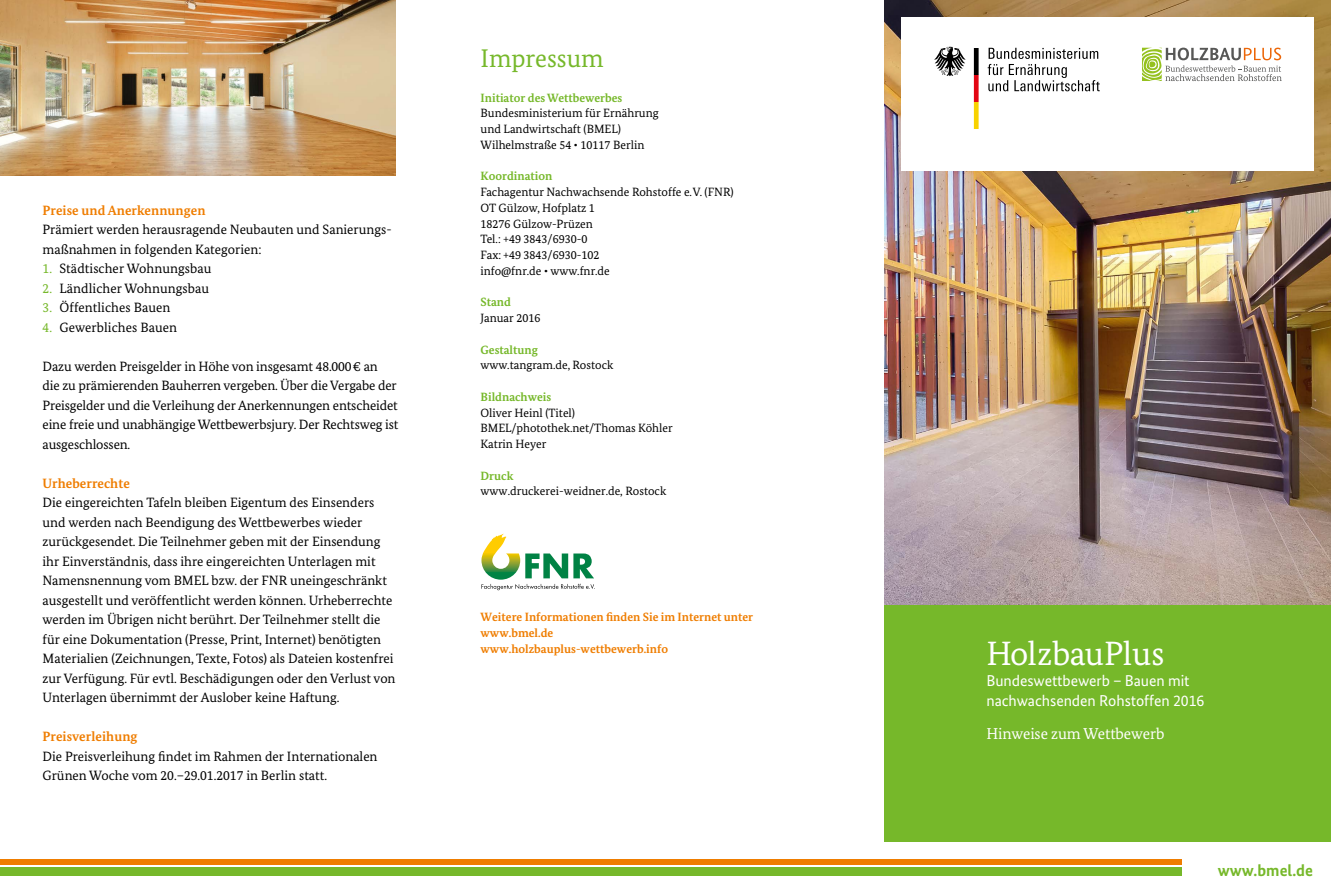
<style>
.page{position:relative;width:1331px;height:893px;background:#fff}
.page>*{position:absolute;margin:0;border:0;box-sizing:border-box;transform-origin:0 0}
.t1{font:33.75px "Bundes Serif";letter-spacing:-.01em;color:#fff}
.ÜB_Kat_1{font:25.5px "Bundes Serif";color:#76b82a}
.ÜB_Kat_1-2{font:700 16.5px "Bundes Sans";color:#76b82a}
.t2{font:15.75px/20.2px "Bundes Sans";letter-spacing:-.005em;color:#fff}
.t3{font:15.75px "Bundes Serif";letter-spacing:-.005em;color:#fff}
.Fließtext{font:13.5px/19.5px "Bundes Serif";color:#000}
.Absatzformat_1{font:700 13.5px "Bundes Serif";letter-spacing:.005em;color:#ef7d00}
.t4{font:12px/15.8px "Bundes Serif";color:#000}
.t5{font:700 12px/15.8px "Bundes Serif";color:#ef7d00}
.s1{color:#76b82a}
.s2{font-weight:700;color:#76b82a}
</style>
<div class="page">
<div style="left:0;top:867px;width:884px;height:9px;background:#76b82a"></div>
<div style="left:0;top:859px;width:884px;height:5px;background:#ef7d00"></div>
<div style="left:884px;top:867px;width:298px;height:9px;background:#76b82a"></div>
<div style="left:884px;top:859px;width:298px;height:5px;background:#ef7d00"></div>
<div style="left:884px;top:595px;width:447px;height:247px;background:#76b82a"></div>
<img style="left:884px;top:0;width:447px;height:604px">
<svg style="left:481px;top:534px;width:114px;height:56px"></svg>
<img style="left:0;top:0;width:395px;height:176px">
<div style="left:901px;top:17px;width:413px;height:153px;background:#fff"></div>
<svg style="left:1142px;top:48px;width:140px;height:33px"></svg>
<svg style="left:934px;top:47px;width:32px;height:29px"></svg>
<svg style="left:974px;top:48px;width:5px;height:81px"></svg>
<svg style="left:988px;top:48px;width:112px;height:43px"></svg>
<p class="Absatzformat_1" style="left:43px;top:202px;width:164px">Preise und Anerkennungen</p>
<p class="Fließtext" style="left:43px;top:219px;width:351px">Prämiert werden herausragende Neubauten und Sanierungs&shy;maßnahmen in folgenden Kategorien:</p>
<p class="Fließtext" style="left:43px;top:258px;width:170px"><span class="s1">1.</span> Städtischer Wohnungsbau</p>
<p class="Fließtext" style="left:43px;top:278px;width:168px"><span class="s1">2.</span> Ländlicher Wohnungsbau</p>
<p class="Fließtext" style="left:43px;top:297px;width:129px"><span class="s1">3.</span> Öffentliches Bauen</p>
<p class="Fließtext" style="left:43px;top:317px;width:136px"><span class="s1">4.</span> Gewerbliches Bauen</p>
<p class="Fließtext" style="left:43px;top:356px;width:357px">Dazu werden Preisgelder in Höhe von insgesamt 48.000€ an<br>die zu prämierenden Bauherren vergeben. Über die Vergabe der Preisgelder und die Verleihung der Anerkennungen entscheidet eine freie und unabhängige Wettbewerbsjury. Der Rechtsweg ist ausgeschlossen.</p>
<p class="Absatzformat_1" style="left:43px;top:475px;width:89px">Urheberrechte</p>
<p class="Fließtext" style="left:43px;top:492px;width:355px">Die eingereichten Tafeln bleiben Eigentum des Einsenders und werden nach Beendigung des Wettbewerbes wieder zurückgesendet. Die Teilnehmer geben mit der Einsendung ihr Einverständnis, dass ihre eingereichten Unterlagen mit Namensnennung vom BMEL bzw. der FNR uneingeschränkt ausgestellt und veröffentlicht werden können. Urheberrechte werden im Übrigen nicht berührt. Der Teilnehmer stellt die für eine Dokumentation (Presse, Print, Internet) benötigten Materialien (Zeichnungen, Texte, Fotos) als Dateien kostenfrei zur Verfügung. Für evtl. Beschädigungen oder den Verlust von Unterlagen übernimmt der Auslober keine Haftung.</p>
<p class="Absatzformat_1" style="left:43px;top:728px;width:96px">Preisverleihung</p>
<p class="Fließtext" style="left:43px;top:746px;width:337px">Die Preisverleihung findet im Rahmen der Internationalen<br>Grünen Woche vom 20.–29.01.2017 in Berlin statt.</p>
<p class="ÜB_Kat_1" style="left:480px;top:43px;width:125px">Impressum</p>
<p class="t4" style="left:480px;top:89px;width:180px"><span class="s2">Initiator des Wettbewerbes<br></span>Bundesministerium für Ernährung und Landwirtschaft (BMEL)<br>Wilhelmstraße 54 • 10117 Berlin</p>
<p class="t4" style="left:480px;top:168px;width:255px"><span class="s2">Koordination<br></span>Fachagentur Nachwachsende Rohstoffe e.V. (FNR)</p>
<p class="t4" style="left:480px;top:200px;width:116px">OT Gülzow, Hofplatz 1</p>
<p class="t4" style="left:480px;top:215px;width:114px">18276 Gülzow-Prüzen<br>Tel.: +49 3843/6930-0</p>
<p class="t4" style="left:480px;top:247px;width:131px">Fax: +49 3843/6930-102 info@fnr.de • www.fnr.de</p>
<p class="t4" style="left:480px;top:294px;width:61px"><span class="s2">Stand<br></span>Januar 2016</p>
<p class="t4" style="left:480px;top:341px;width:134px"><span class="s2">Gestaltung </span>www.tangram.de, Rostock</p>
<p class="t4" style="left:480px;top:389px;width:194px"><span class="s2">Bildnachweis<br></span>Oliver Heinl (Titel)<br>BMEL/photothek.net/Thomas Köhler</p>
<p class="t4" style="left:480px;top:436px;width:67px">Katrin Heyer</p>
<p class="t4" style="left:480px;top:467px;width:187px"><span class="s2">Druck<br></span>www.druckerei-weidner.de, Rostock</p>
<p class="t5" style="left:480px;top:609px;width:274px">Weitere Informationen finden Sie im Internet unter www.bmel.de</p>
<p class="t5" style="left:480px;top:641px;width:189px">www.holzbauplus-wettbewerb.info</p>
<h1 class="t1" style="left:986px;top:633px;width:180px">HolzbauPlus</h1>
<p class="t2" style="left:986px;top:670px;width:219px">Bundeswettbewerb – Bauen mit nachwachsenden Rohstoffen 2016</p>
<p class="t3" style="left:986px;top:724px;width:180px">Hinweise zum Wettbewerb</p>
<p class="ÜB_Kat_1-2" style="left:1218px;top:860px;width:97px">www.bmel.de</p>
</div>
